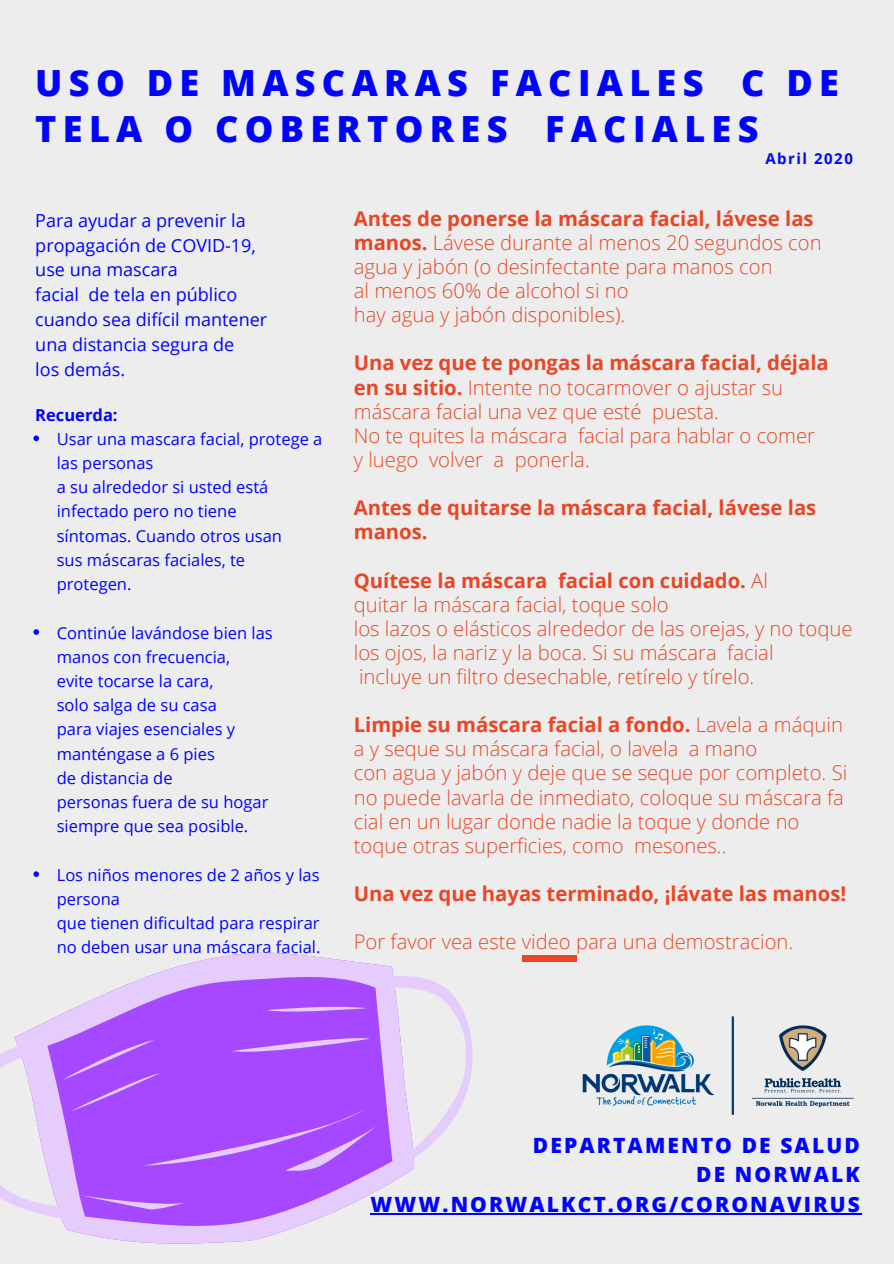
<style>
.page{position:relative;width:894px;height:1264px;background:#fff}
.page>*{position:absolute;margin:0;border:0;box-sizing:border-box;transform-origin:0 0}
.t1{font:800 36px/46px "Open Sans";letter-spacing:.175em;color:#0003ff}
.t2{font:800 21px/29.1px "Open Sans";letter-spacing:.1em;color:#0003ff;text-align:right}
.t3{font:300 20.25px/24.2px "Open Sans";color:#ea4524}
.t4{font:700 20.25px/24.2px "Open Sans";color:#ea4524}
.t5{font:18px/24.8px "Open Sans";color:#0003ff}
.t6{font:16.5px/24.2px "Open Sans";color:#0003ff}
.t7{font:700 16.5px "Open Sans";color:#0003ff}
.t8{font:700 15px "Open Sans";letter-spacing:.1em;color:#0003ff}
.s1{font-weight:700}
</style>
<div class="page">
<div style="left:0;top:0;width:893px;height:1263px;background:#ededed"></div>
<hr style="left:370px;top:1212px;width:491px;height:2px;background:#0003ff">
<svg style="left:33px;top:435px;width:6px;height:6px"></svg>
<svg style="left:33px;top:629px;width:6px;height:6px"></svg>
<svg style="left:33px;top:871px;width:6px;height:6px"></svg>
<svg style="left:0;top:983px;width:494px;height:232px"></svg>
<svg style="left:6px;top:978px;width:431px;height:237px"></svg>
<svg style="left:29px;top:952px;width:396px;height:292px;fill:#a548ff"></svg>
<div style="left:521px;top:955px;width:55px;height:6px;background:#ea4524"></div>
<img style="left:582px;top:1016px;width:272px;height:99px">
<h1 class="t1" style="left:35px;top:59px;width:805px">USO DE MASCARAS FACIALES C DE<br>TELA O COBERTORES FACIALES</h1>
<p class="t8" style="left:765px;top:148px;width:89px">Abril 2020</p>
<p class="t5" style="left:35px;top:207px;width:233px">Para ayudar a prevenir la propagación de COVID-19, use una mascara<br>facial de tela en público cuando sea difícil mantener una distancia segura de<br>los demás.</p>
<p class="t3" style="left:353px;top:206px;width:469px"><span class="s1">Antes de ponerse la máscara facial, lávese las manos.</span> Lávese durante al menos 20 segundos con agua y jabón (o desinfectante para manos con<br>al menos 60% de alcohol si no<br>hay agua y jabón disponibles).</p>
<p class="t3" style="left:353px;top:350px;width:476px"><span class="s1">Una vez que te pongas la máscara facial, déjala en su sitio.</span> Intente no tocarmover o ajustar su máscara facial una vez que esté puesta.<br>No te quites la máscara facial para hablar o comer y luego volver a ponerla.</p>
<p class="t4" style="left:353px;top:495px;width:464px">Antes de quitarse la máscara facial, lávese las manos.</p>
<p class="t3" style="left:353px;top:567px;width:500px"><span class="s1">Quítese la máscara facial con cuidado.</span> Al<br>quitar la máscara facial, toque solo<br>los lazos o elásticos alrededor de las orejas, y no toque los ojos, la nariz y la boca. Si su máscara facial<br>incluye un filtro desechable, retírelo y tírelo.</p>
<p class="t3" style="left:353px;top:712px;width:495px"><span class="s1">Limpie su máscara facial a fondo.</span> Lavela a máquin a y seque su máscara facial, o lavela a mano<br>con agua y jabón y deje que se seque por completo. Si no puede lavarla de inmediato, coloque su máscara fa cial en un lugar donde nadie la toque y donde no toque otras superficies, como mesones..</p>
<p class="t4" style="left:353px;top:881px;width:494px">Una vez que hayas terminado, ¡lávate las manos!</p>
<p class="t3" style="left:353px;top:929px;width:441px">Por favor vea este video para una demostracion.</p>
<p class="t7" style="left:35px;top:403px;width:84px">Recuerda:</p>
<p class="t6" style="left:57px;top:426px;width:267px">Usar una mascara facial, protege a las personas<br>a su alrededor si usted está infectado pero no tiene<br>síntomas. Cuando otros usan<br>sus máscaras faciales, te protegen.</p>
<p class="t6" style="left:57px;top:620px;width:217px">Continúe lavándose bien las manos con frecuencia,<br>evite tocarse la cara,<br>solo salga de su casa<br>para viajes esenciales y manténgase a 6 pies<br>de distancia de<br>personas fuera de su hogar siempre que sea posible.</p>
<p class="t6" style="left:57px;top:862px;width:265px">Los niños menores de 2 años y las persona<br>que tienen dificultad para respirar no deben usar una máscara facial.</p>
<p class="t2" style="left:370px;top:1130px;width:490px">DEPARTAMENTO DE SALUD<br>DE NORWALK<br>WWW.NORWALKCT.ORG/CORONAVIRUS</p>
</div>
